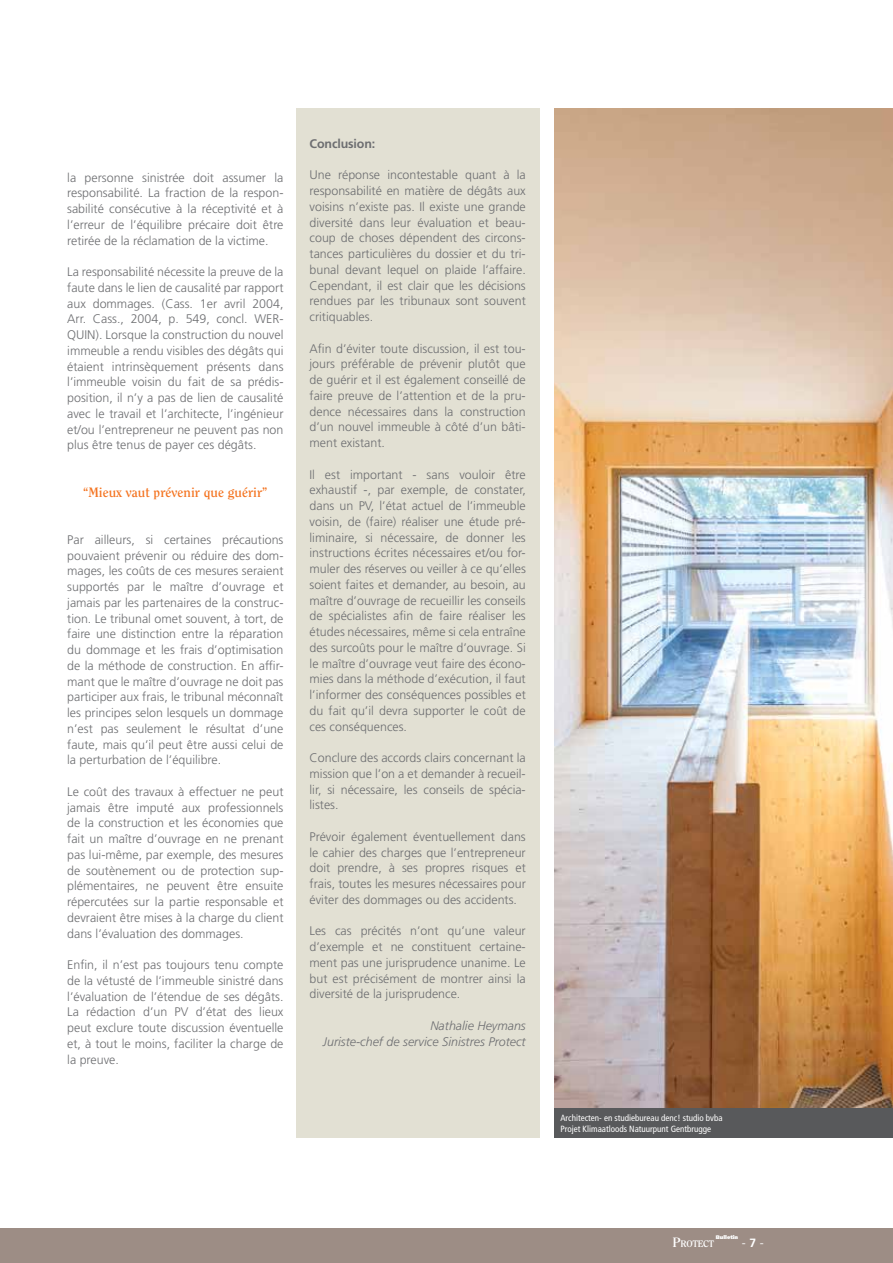
<style>
.page{position:relative;width:893px;height:1263px;background:#fff}
.page>*{position:absolute;margin:0;border:0;box-sizing:border-box;transform-origin:0 0}
.t1{font:700 13.5px "Clearface Std";color:#f47421}
.t2{font:300 12.45px/15.8px "Frutiger LT Std";color:#6d6e71;text-align:justify}
.t3{font:italic 300 12.45px/15.8px "Frutiger LT Std";color:#6d6e71;text-align:right}
.t4{font:700 12.45px "Frutiger LT Std";letter-spacing:-.01em;color:#6d6e71}
.t5{font:300 12px "Frutiger LT Std";color:#fff}
.t6{font:700 9.45px "Clearface Std";letter-spacing:-.035em;color:#fff}
.t7{font:condensed 9px/10.8px "Frutiger LT Std";color:#fff}
.t8{font:900 5.25px "Frutiger LT Std";color:#fff}
.s1{font-size:13.5px}
.s2{font-weight:700}
</style>
<div class="page">
<div style="left:0;top:1229px;width:893px;height:34px;background:#9d8d85"></div>
<div style="left:296px;top:108px;width:243px;height:1029px;background:#e2e0d3"></div>
<img style="left:555px;top:108px;width:338px;height:1000px">
<div style="left:555px;top:1108px;width:338px;height:29px;background:#58595b"></div>
<p class="t2" style="left:67px;top:170px;width:218px">la personne sinistrée doit assumer la responsabilité. La fraction de la respon&shy;sabilité consécutive à la réceptivité et à l’erreur de l’équilibre précaire doit être retirée de la réclamation de la victime.</p>
<p class="t2" style="left:67px;top:264px;width:218px">La responsabilité nécessite la preuve de la faute dans le lien de causalité par rapport aux dommages. (Cass. 1er avril 2004, Arr. Cass., 2004, p. 549, concl. WER-QU IN). Lorsque la construction du nouvel immeuble a rendu visibles des dégâts qui étaient intrinsèquement présents dans l’immeuble voisin du fait de sa prédis&shy;position, il n’y a pas de lien de causalité avec le travail et l’architecte, l’ingénieur et/ou l’entrepreneur ne peuvent pas non plus être tenus de payer ces dégâts.</p>
<p class="t1" style="left:83px;top:484px;width:186px">“Mieux vaut prévenir que guérir”</p>
<p class="t2" style="left:67px;top:532px;width:218px">Par ailleurs, si certaines précautions pouvaient prévenir ou réduire des dom&shy;mages, les coûts de ces mesures seraient supportés par le maître d’ouvrage et jamais par les partenaires de la construc&shy;tion. Le tribunal omet souvent, à tort, de faire une distinction entre la réparation du dommage et les frais d’optimisation de la méthode de construction. En affir&shy;mant que le maître d’ouvrage ne doit pas participer aux frais, le tribunal méconnaît les principes selon lesquels un dommage n’est pas seulement le résultat d’une faute, mais qu’il peut être aussi celui de la perturbation de l’équilibre.</p>
<p class="t2" style="left:67px;top:784px;width:218px">Le coût des travaux à effectuer ne peut jamais être imputé aux professionnels de la construction et les économies que fait un maître d’ouvrage en ne prenant pas lui-même, par exemple, des mesures de soutènement ou de protection sup&shy;plémentaires, ne peuvent être ensuite répercutées sur la partie responsable et devraient être mises à la charge du client dans l’évaluation des dommages.</p>
<p class="t2" style="left:67px;top:957px;width:218px">Enfin, il n’est pas toujours tenu compte de la vétusté de l’immeuble sinistré dans l’évaluation de l’étendue de ses dégâts.<br>La rédaction d’un PV d’état des lieux peut exclure toute discussion éventuelle et, à tout le moins, faciliter la charge de la preuve.</p>
<p class="t4" style="left:310px;top:136px;width:67px">Conclusion:</p>
<p class="t2" style="left:310px;top:167px;width:218px">Une réponse incontestable quant à la responsabilité en matière de dégâts aux voisins n’existe pas. Il existe une grande diversité dans leur évaluation et beau&shy;coup de choses dépendent des circons&shy;tances particulières du dossier et du tri&shy;bunal devant lequel on plaide l’affaire.<br>Cependant, il est clair que les décisions rendues par les tribunaux sont souvent critiquables.</p>
<p class="t2" style="left:310px;top:341px;width:218px">Afin d’éviter toute discussion, il est tou&shy;jours préférable de prévenir plutôt que de guérir et il est également conseillé de faire preuve de l’attention et de la pru&shy;dence nécessaires dans la construction d’un nouvel immeuble à côté d’un bâti&shy;ment existant.</p>
<p class="t2" style="left:310px;top:467px;width:218px">Il est important - sans vouloir être exhaustif -, par exemple, de constater, dans un PV, l’état actuel de l’immeuble voisin, de (faire) réaliser une étude pré&shy;liminaire, si nécessaire, de donner les instructions écrites nécessaires et/ou for&shy;muler des réserves ou veiller à ce qu’elles soient faites et demander, au besoin, au maître d’ouvrage de recueillir les conseils de spécialistes afin de faire réaliser les études nécessaires, même si cela entraîne des surcoûts pour le maître d’ouvrage. Si le maître d’ouvrage veut faire des écono&shy;mies dans la méthode d’exécution, il faut l’informer des conséquences possibles et du fait qu’il devra supporter le coût de ces conséquences.</p>
<p class="t2" style="left:310px;top:750px;width:218px">Conclure des accords clairs concernant la mission que l’on a et demander à recueil&shy;lir, si nécessaire, les conseils de spécia&shy;listes.</p>
<p class="t2" style="left:310px;top:829px;width:218px">Prévoir également éventuellement dans le cahier des charges que l’entrepreneur doit prendre, à ses propres risques et frais, toutes les mesures nécessaires pour éviter des dommages ou des accidents.</p>
<p class="t2" style="left:310px;top:923px;width:218px">Les cas précités n’ont qu’une valeur d’exemple et ne constituent certaine&shy;ment pas une jurisprudence unanime. Le but est précisément de montrer ainsi la diversité de la jurisprudence.</p>
<p class="t3" style="left:323px;top:1018px;width:204px">Nathalie Heymans<br>Juriste-chef de service Sinistres Protect</p>
<p class="t7" style="left:560px;top:1112px;width:164px">Architecten- en studiebureau denc! studio bvba<br>Projet Klimaatloods Natuurpunt Gentbrugge</p>
<p class="t6" style="left:672px;top:1238px;width:43px"><span class="s1">P</span>ROTECT</p>
<p class="t8" style="left:716px;top:1234px;width:24px">Bulletin</p>
<p class="t5" style="left:742px;top:1236px;width:24px">- <span class="s2">7</span> -</p>
</div>
